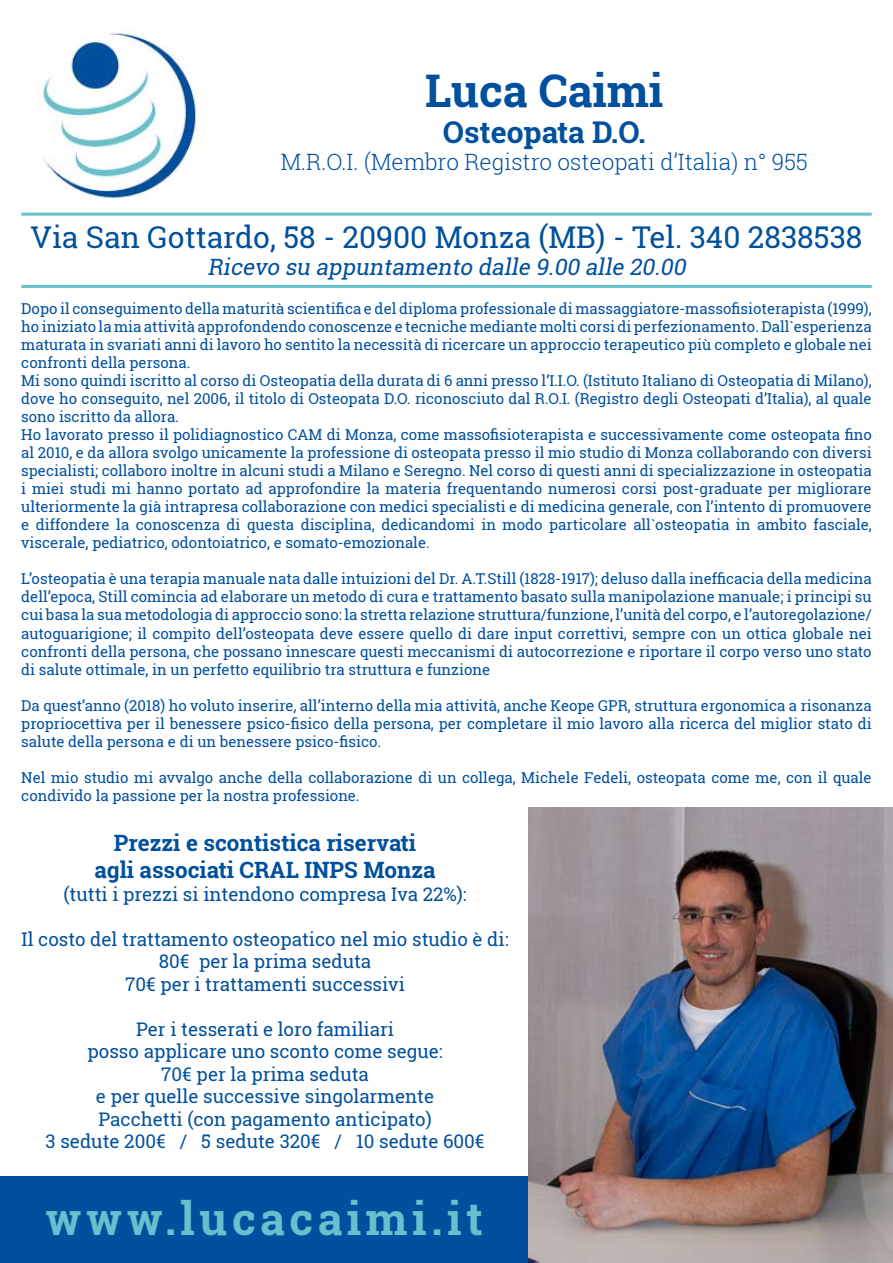
<style>
.page{position:relative;width:893px;height:1263px;background:#fff}
.page>*{position:absolute;margin:0;border:0;box-sizing:border-box;transform-origin:0 0}
.t1{font:700 45px "Roboto Slab";letter-spacing:.1em;color:#67c0ce}
.t2{font:700 45px "Roboto Slab";color:#01509d}
.t3{font:30px "Roboto Slab";color:#01509d}
.t4{font:700 30px "Roboto Slab";color:#01509d}
.t5{font:700 22.5px/27px "Roboto Slab";color:#01509d;text-align:center}
.t6{font:300 22.5px "Roboto Slab";color:#01509d}
.t7{font:italic 22.5px "Roboto Slab";color:#01509d}
.t8{font:18.75px/22.5px "Roboto Slab";color:#01509d;text-align:center}
.t9{font:15px/18px "Roboto Slab";color:#01509d}
</style>
<div class="page">
<img style="left:41px;top:26px;width:157px;height:173px">
<hr style="left:21px;top:213px;width:851px;height:3px;background:#67c0ce">
<hr style="left:21px;top:285px;width:851px;height:3px;background:#67c0ce">
<div style="left:0;top:1177px;width:893px;height:86px;background:#01509d"></div>
<img style="left:529px;top:807px;width:364px;height:456px">
<h1 class="t2" style="left:425px;top:60px;width:240px">Luca Caimi</h1>
<h2 class="t4" style="left:443px;top:111px;width:204px">Osteopata D.O.</h2>
<h3 class="t6" style="left:281px;top:146px;width:529px">M.R.O.I. (Membro Registro osteopati d’Italia) n° 955</h3>
<h2 class="t3" style="left:31px;top:217px;width:833px">Via San Gottardo, 58 - 20900 Monza (MB) - Tel. 340 2838538</h2>
<h3 class="t7" style="left:207px;top:252px;width:485px">Ricevo su appuntamento dalle 9.00 alle 20.00</h3>
<p class="t9" style="left:21px;top:300px;width:852px">Dopo il conseguimento della maturità scientifica e del diploma professionale di massaggiatore-massofisioterapista (1999), ho iniziato la mia attività approfondendo conoscenze e tecniche mediante molti corsi di perfezionamento. Dall`esperienza maturata in svariati anni di lavoro ho sentito la necessità di ricercare un approccio terapeutico più completo e globale nei confronti della persona.<br>Mi sono quindi iscritto al corso di Osteopatia della durata di 6 anni presso l’I.I.O. (Istituto Italiano di Osteopatia di Milano), dove ho conseguito, nel 2006, il titolo di Osteopata D.O. riconosciuto dal R.O.I. (Registro degli Osteopati d’Italia), al quale sono iscritto da allora.<br>Ho lavorato presso il polidiagnostico CAM di Monza, come massofisioterapista e successivamente come osteopata fino al 2010, e da allora svolgo unicamente la professione di osteopata presso il mio studio di Monza collaborando con diversi specialisti; collaboro inoltre in alcuni studi a Milano e Seregno. Nel corso di questi anni di specializzazione in osteopatia i miei studi mi hanno portato ad approfondire la materia frequentando numerosi corsi post-graduate per migliorare ulteriormente la già intrapresa collaborazione con medici specialisti e di medicina generale, con l’intento di promuovere e diffondere la conoscenza di questa disciplina, dedicandomi in modo particolare all`osteopatia in ambito fasciale, viscerale, pediatrico, odontoiatrico, e somato-emozionale.</p>
<p class="t9" style="left:21px;top:570px;width:852px;text-align:justify">L’osteopatia è una terapia manuale nata dalle intuizioni del Dr. A.T.Still (1828-1917); deluso dalla inefficacia della medicina dell’epoca, Still comincia ad elaborare un metodo di cura e trattamento basato sulla manipolazione manuale; i principi su cui basa la sua metodologia di approccio sono: la stretta relazione struttura/funzione, l’unità del corpo, e l’autoregolazione/ autoguarigione; il compito dell’osteopata deve essere quello di dare input correttivi, sempre con un ottica globale nei confronti della persona, che possano innescare questi meccanismi di autocorrezione e riportare il corpo verso uno stato di salute ottimale, in un perfetto equilibrio tra struttura e funzione</p>
<p class="t9" style="left:21px;top:696px;width:852px;text-align:justify">Da quest’anno (2018) ho voluto inserire, all’interno della mia attività, anche Keope GPR, struttura ergonomica a risonanza propriocettiva per il benessere psico-fisico della persona, per completare il mio lavoro alla ricerca del miglior stato di salute della persona e di un benessere psico-fisico.</p>
<p class="t9" style="left:21px;top:768px;width:852px">Nel mio studio mi avvalgo anche della collaborazione di un collega, Michele Fedeli, osteopata come me, con il quale condivido la passione per la nostra professione.</p>
<h3 class="t5" style="left:94px;top:829px;width:343px">Prezzi e scontistica riservati agli associati CRAL INPS Monza</h3>
<p class="t8" style="left:64px;top:883px;width:405px">(tutti i prezzi si intendono compresa Iva 22%):</p>
<p class="t8" style="left:22px;top:928px;width:488px">Il costo del trattamento osteopatico nel mio studio è di:<br>80€ per la prima seduta<br>70€ per i trattamenti successivi</p>
<p class="t8" style="left:46px;top:1018px;width:441px">Per i tesserati e loro familiari<br>posso applicare uno sconto come segue:<br>70€ per la prima seduta<br>e per quelle successive singolarmente<br>Pacchetti (con pagamento anticipato)<br>3 sedute 200€ / 5 sedute 320€ / 10 sedute 600€</p>
<h1 class="t1" style="left:46px;top:1187px;width:439px">www.lucacaimi.it</h1>
</div>
